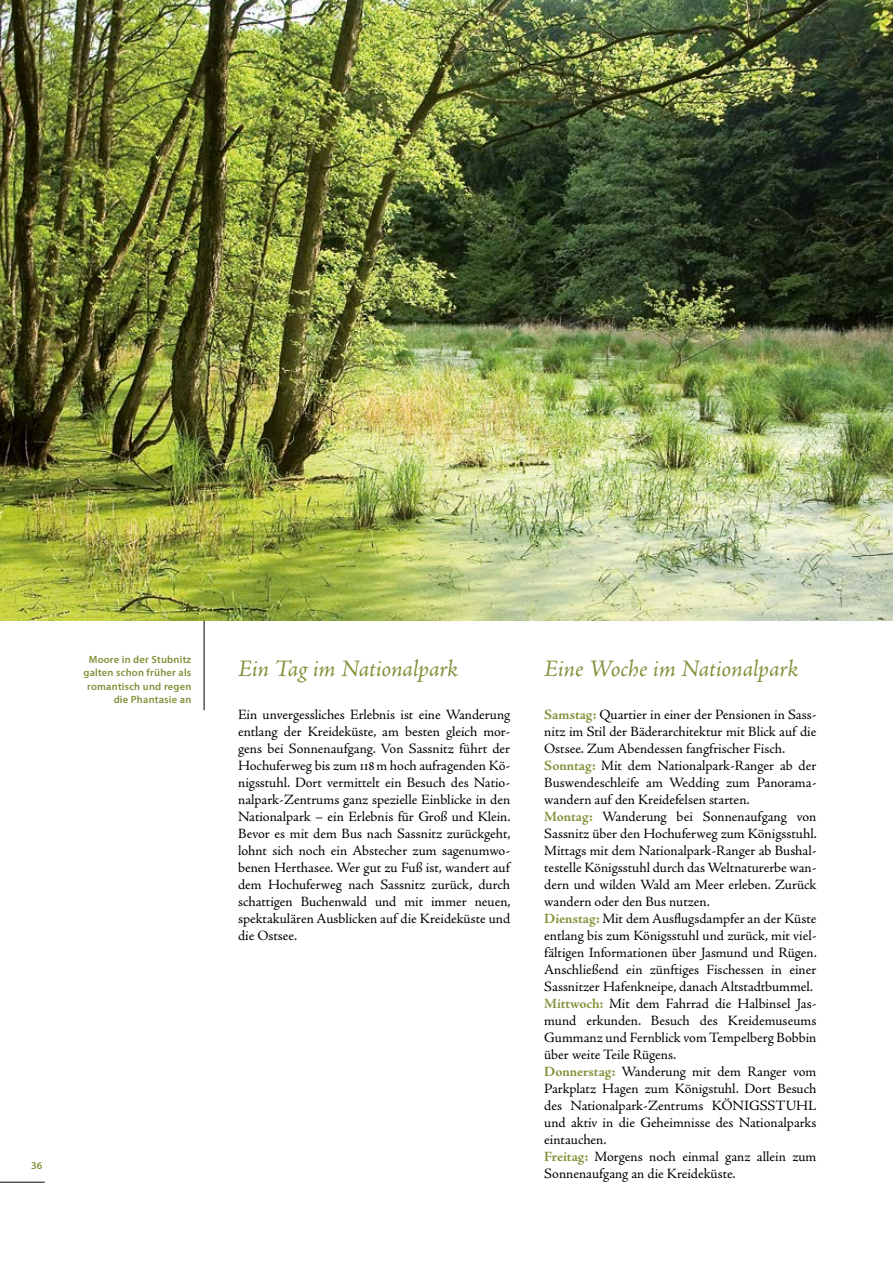
<style>
.page{position:relative;width:893px;height:1263px;background:#fff}
.page>*{position:absolute;margin:0;border:0;box-sizing:border-box;transform-origin:0 0}
.t1{font:italic 24px "Adobe Jenson Pro";letter-spacing:-.005em;color:#7f933a}
.t2{font:14.25px/17px "Adobe Jenson Pro";letter-spacing:-.005em;color:#000}
.t3{font:600 10.5px/13.5px "Myriad Pro";letter-spacing:.02em;color:#7f933a;text-align:right}
.s1{font-weight:700;color:#7f933a}
</style>
<div class="page">
<hr style="left:0;top:1182px;width:45px;height:1px;background:#000">
<img style="left:0;top:0;width:893px;height:621px">
<hr style="left:204px;top:621px;width:1px;height:89px;background:#000">
<p class="t3" style="left:83px;top:652px;width:109px">Moore in der Stubnitz galten schon früher als romantisch und regen die Phantasie an</p>
<p class="t3" style="left:31px;top:1159px;width:13px">36</p>
<h1 class="t1" style="left:238px;top:655px;width:221px">Ein Tag im Nationalpark</h1>
<p class="t2" style="left:238px;top:706px;width:275px;text-align:justify">Ein unvergessliches Erlebnis ist eine Wanderung entlang der Kreideküste, am besten gleich mor&shy;gens bei Sonnenaufgang. Von Sassnitz führt der Hochuferweg bis zum 118m hoch aufragenden Kö&shy;nigsstuhl. Dort vermittelt ein Besuch des Natio&shy;nalpark-Zentrums ganz spezielle Einblicke in den Nationalpark – ein Erlebnis für Groß und Klein.<br>Bevor es mit dem Bus nach Sassnitz zurückgeht, lohnt sich noch ein Abstecher zum sagenumwo&shy;benen Herthasee. Wer gut zu Fuß ist, wandert auf dem Hochuferweg nach Sassnitz zurück, durch schattigen Buchenwald und mit immer neuen, spektakulären Ausblicken auf die Kreideküste und die Ostsee.</p>
<h1 class="t1" style="left:544px;top:655px;width:255px">Eine Woche im Nationalpark</h1>
<p class="t2" style="left:544px;top:706px;width:274px"><span class="s1">Samstag:</span> Quartier in einer der Pensionen in Sass&shy;nitz im Stil der Bäderarchitektur mit Blick auf die Ostsee. Zum Abendessen fangfrischer Fisch.<br><span class="s1">Sonntag:</span> Mit dem Nationalpark-Ranger ab der Buswendeschleife am Wedding zum Panorama&shy;wandern auf den Kreidefelsen starten.<br><span class="s1">Montag:</span> Wanderung bei Sonnenaufgang von Sassnitz über den Hochuferweg zum Königsstuhl.<br>Mittags mit dem Nationalpark-Ranger ab Bushal&shy;testelle Königsstuhl durch das Weltnaturerbe wan&shy;dern und wilden Wald am Meer erleben. Zurück wandern oder den Bus nutzen.<br><span class="s1">Dienstag:</span> Mit dem Ausflugsdampfer an der Küste entlang bis zum Königsstuhl und zurück, mit viel&shy;fältigen Informationen über Jasmund und Rügen.<br>Anschließend ein zünftiges Fischessen in einer Sassnitzer Hafenkneipe, danach Altstadtbummel.<br><span class="s1">Mittwoch:</span> Mit dem Fahrrad die Halbinsel Jas&shy;mund erkunden. Besuch des Kreidemuseums Gummanz und Fernblick vom Tempelberg Bobbin über weite Teile Rügens.<br><span class="s1">Donnerstag:</span> Wanderung mit dem Ranger vom Parkplatz Hagen zum Königstuhl. Dort Besuch des Nationalpark-Zentrums KÖNIGSSTUHL und aktiv in die Geheimnisse des Nationalparks eintauchen.<br><span class="s1">Freitag:</span> Morgens noch einmal ganz allein zum Sonnenaufgang an die Kreideküste.</p>
</div>
